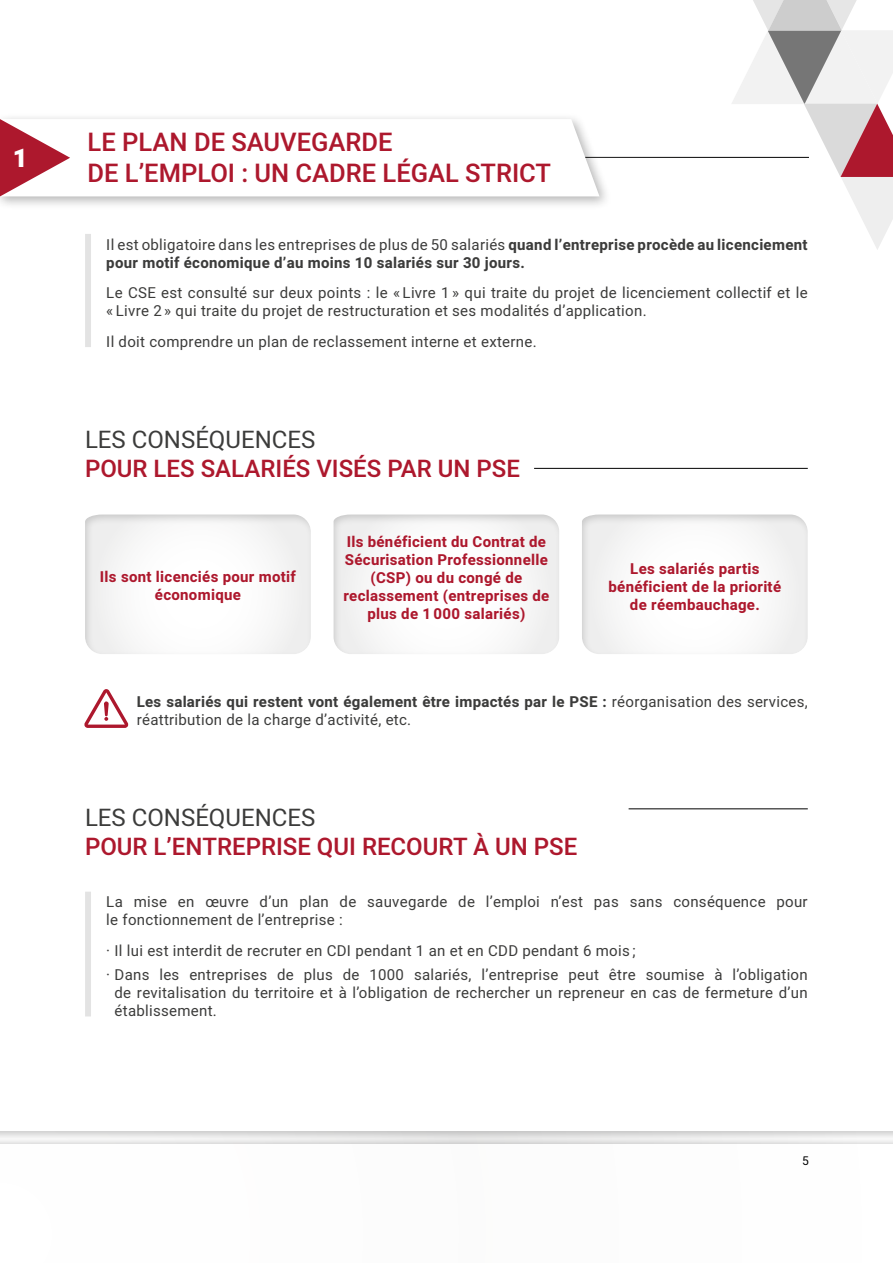
<style>
.page{position:relative;width:893px;height:1263px;background:#fff}
.page>*{position:absolute;margin:0;border:0;box-sizing:border-box;transform-origin:0 0}
.t1{font:500 25.5px/30.6px "Heebo";color:#ad182d}
.t2{font:900 25.5px "Heebo";color:#fff}
.t3{font:500 24px "Heebo";color:#ad182d}
.t4{font:24px "Heebo";color:#3c3c3b}
.t5{font:15px/18px "Heebo";letter-spacing:.02em;color:#3c3c3b}
.t6{font:700 15px/18px "Heebo";letter-spacing:.02em;color:#ad182d;text-align:center}
.t7{font:700 15px/18px "Heebo";letter-spacing:.02em;color:#3c3c3b}
.t8{font:12px "Heebo";color:#000}
.s1{font-weight:400}
.s2{font-weight:700}
</style>
<div class="page">
<div style="left:85px;top:234px;width:6px;height:113px;background:#e3e3e3"></div>
<hr style="left:534px;top:468px;width:274px;height:1px;background:#000">
<div style="left:72px;top:504px;width:251px;height:150px;background:#878787;opacity:.75"></div>
<div style="left:320px;top:504px;width:252px;height:150px;background:#878787;opacity:.75"></div>
<div style="left:568px;top:504px;width:251px;height:150px;background:#878787;opacity:.75"></div>
<hr style="left:629px;top:808px;width:179px;height:1px;background:#000">
<div style="left:85px;top:892px;width:6px;height:124px;background:#e3e3e3"></div>
<svg style="left:84px;top:689px;width:44px;height:39px"></svg>
<svg style="left:731px;top:0;width:162px;height:250px"></svg>
<div style="left:0;top:1121px;width:893px;height:142px;background:#878787;opacity:.75"></div>
<div style="left:0;top:1138px;width:893px;height:125px;background:#000;opacity:.18"></div>
<div style="left:0;top:1144px;width:893px;height:119px;background:#fff"></div>
<div style="left:0;top:112px;width:612px;height:98px;background:#000;opacity:.3"></div>
<svg style="left:70px;top:119px;width:529px;height:77px"></svg>
<svg style="left:0;top:119px;width:70px;height:77px"></svg>
<h1 class="t2" style="left:13px;top:140px;width:16px">1</h1>
<h1 class="t1" style="left:88px;top:127px;width:465px">LE PLAN DE SAUVEGARDE<br>DE L’EMPLOI : UN CADRE LÉGAL STRICT</h1>
<p class="t7" style="left:106px;top:236px;width:703px"><span class="s1">Il est obligatoire dans les entreprises de plus de 50 salariés</span> quand l’entreprise procède au licenciement pour motif économique d’au moins 10 salariés sur 30 jours.</p>
<p class="t5" style="left:106px;top:284px;width:703px">Le CSE est consulté sur deux points : le « Livre 1 » qui traite du projet de licenciement collectif et le « Livre 2 » qui traite du projet de restructuration et ses modalités d’application.</p>
<p class="t5" style="left:106px;top:333px;width:432px">Il doit comprendre un plan de reclassement interne et externe.</p>
<h2 class="t4" style="left:85px;top:423px;width:232px">LES CONSÉQUENCES</h2>
<h2 class="t3" style="left:85px;top:451px;width:436px">POUR LES SALARIÉS VISÉS PAR UN PSE</h2>
<p class="t6" style="left:100px;top:568px;width:197px">Ils sont licenciés pour motif économique</p>
<p class="t6" style="left:343px;top:533px;width:207px">Ils bénéficient du Contrat de<br>Sécurisation Professionnelle (CSP) ou du congé de reclassement (entreprises de plus de 1 000 salariés)</p>
<p class="t6" style="left:609px;top:560px;width:174px">Les salariés partis bénéficient de la priorité de réembauchage.</p>
<p class="t5" style="left:137px;top:693px;width:672px"><span class="s2">Les salariés qui restent vont également être impactés par le PSE :</span> réorganisation des services, réattribution de la charge d’activité, etc.</p>
<h2 class="t4" style="left:85px;top:800px;width:232px">LES CONSÉQUENCES</h2>
<h2 class="t3" style="left:85px;top:829px;width:494px">POUR L’ENTREPRISE QUI RECOURT À UN PSE</h2>
<p class="t5" style="left:106px;top:893px;width:703px">La mise en œuvre d’un plan de sauvegarde de l’emploi n’est pas sans conséquence pour le fonctionnement de l’entreprise :</p>
<p class="t5" style="left:106px;top:938px;width:703px;line-height:24.3px">· Il lui est interdit de recruter en CDI pendant 1 an et en CDD pendant 6 mois ;<br>· Dans les entreprises de plus de 1000 salariés, l’entreprise peut être soumise à l’obligation</p>
<p class="t5" style="left:115px;top:984px;width:695px">de revitalisation du territoire et à l’obligation de rechercher un repreneur en cas de fermeture d’un établissement.</p>
<p class="t8" style="left:802px;top:1152px;width:8px">5</p>
</div>
